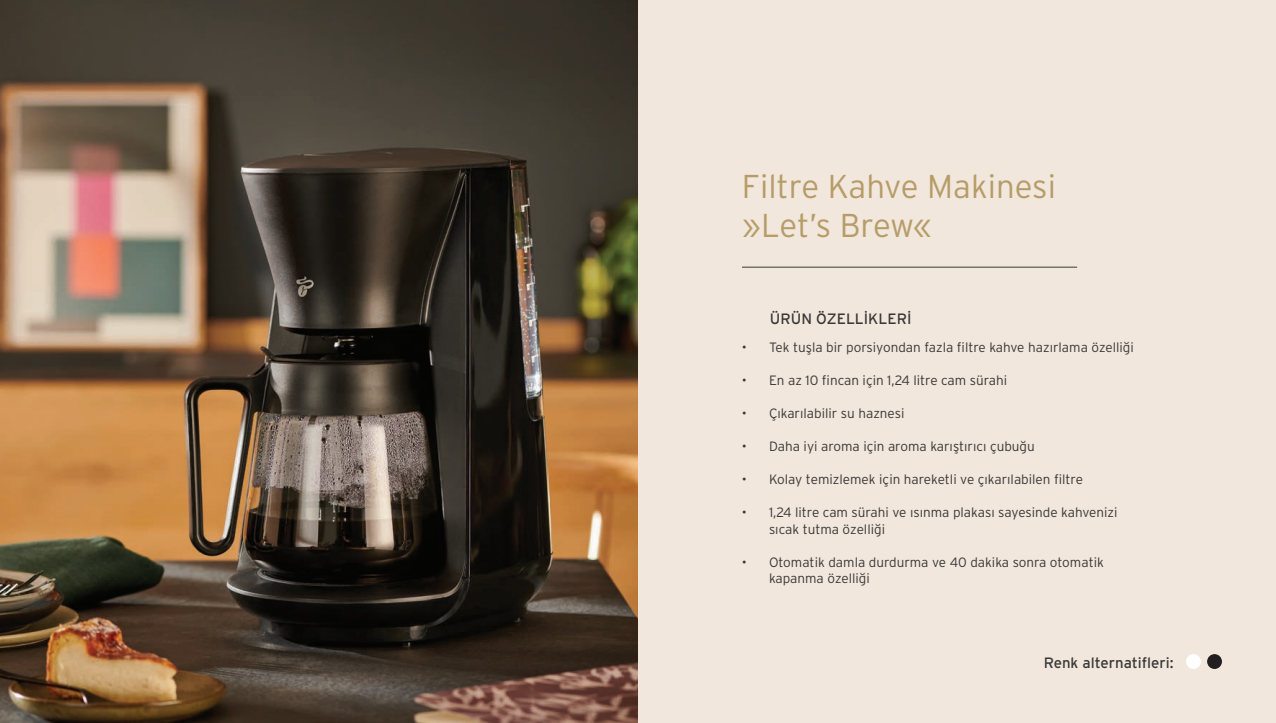
<style>
.page{position:relative;width:1276px;height:723px;background:#fff}
.page>*{position:absolute;margin:0;border:0;box-sizing:border-box;transform-origin:0 0}
.t1{font:300 33px/39.6px "Interstate OT";color:#b69c68}
.t2{font:15px "Interstate OT";color:#393837}
.t3{font:300 13.5px/16.5px "Interstate OT";color:#393837}
</style>
<div class="page">
<img style="left:0;top:0;width:638px;height:723px">
<div style="left:638px;top:0;width:638px;height:723px;background:#f2e7dd"></div>
<hr style="left:742px;top:267px;width:335px;height:1px;background:#393837">
<div style="left:1186px;top:654px;width:15px;height:15px;background:#fff;border-radius:50%"></div>
<div style="left:1207px;top:654px;width:15px;height:15px;background:#231f20;border-radius:50%"></div>
<h1 class="t1" style="left:742px;top:166px;width:315px">Filtre Kahve Makinesi »Let’s Brew«</h1>
<p class="t2" style="left:770px;top:310px;width:143px">ÜRÜN ÖZELLİKLERİ</p>
<p class="t3" style="left:742px;top:339px;width:393px">• Tek tuşla bir porsiyondan fazla filtre kahve hazırlama özelliği</p>
<p class="t3" style="left:742px;top:372px;width:267px">• En az 10 fincan için 1,24 litre cam sürahi</p>
<p class="t3" style="left:742px;top:405px;width:164px">• Çıkarılabilir su haznesi</p>
<p class="t3" style="left:742px;top:438px;width:294px">• Daha iyi aroma için aroma karıştırıcı çubuğu</p>
<p class="t3" style="left:742px;top:471px;width:342px">• Kolay temizlemek için hareketli ve çıkarılabilen filtre</p>
<p class="t3" style="left:769px;top:504px;width:350px;text-indent:-27px">• 1,24 litre cam sürahi ve ısınma plakası sayesinde kahvenizi sıcak tutma özelliği</p>
<p class="t3" style="left:769px;top:554px;width:336px;text-indent:-27px">• Otomatik damla durdurma ve 40 dakika sonra otomatik kapanma özelliği</p>
<p class="t2" style="left:1043px;top:653px;width:131px">Renk alternatifleri:</p>
</div>
